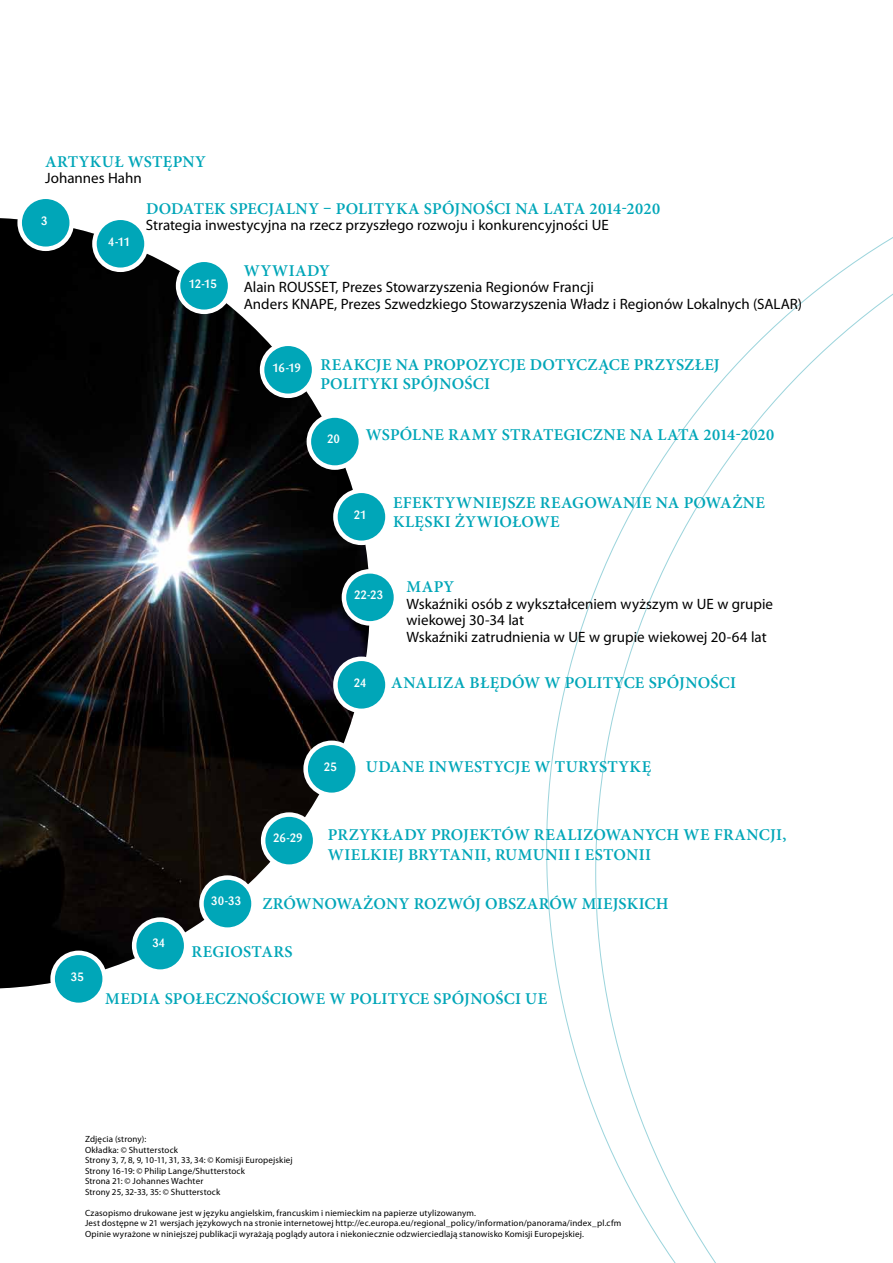
<style>
.page{position:relative;width:893px;height:1263px;background:#fff}
.page>*{position:absolute;margin:0;border:0;box-sizing:border-box;transform-origin:0 0}
.t1{font:600 16.5px/19.5px "Minion Pro";letter-spacing:.015em;color:#00a6b8}
.t2{font:15px/16.5px "Myriad Pro";color:#000}
.t3{font:500 12px "Barmeno";letter-spacing:-.005em;color:#fff}
.t4{font:9px/10.5px "Myriad Pro";letter-spacing:.015em;color:#000}
</style>
<div class="page">
<svg style="left:595px;top:237px;width:298px;height:1026px"></svg>
<img style="left:0;top:218px;width:370px;height:770px">
<div style="left:94px;top:218px;width:52px;height:52px;background:#00a6b8;border-radius:50%"></div>
<div style="left:92px;top:215px;width:57px;height:57px;border:4px solid #fff;border-radius:50%"></div>
<div style="left:178px;top:260px;width:52px;height:52px;background:#00a6b8;border-radius:50%"></div>
<div style="left:176px;top:257px;width:56px;height:57px;border:4px solid #fff;border-radius:50%"></div>
<div style="left:262px;top:344px;width:52px;height:52px;background:#00a6b8;border-radius:50%"></div>
<div style="left:260px;top:341px;width:56px;height:57px;border:4px solid #fff;border-radius:50%"></div>
<div style="left:309px;top:416px;width:52px;height:52px;background:#00a6b8;border-radius:50%"></div>
<div style="left:307px;top:413px;width:56px;height:57px;border:4px solid #fff;border-radius:50%"></div>
<div style="left:335px;top:491px;width:52px;height:52px;background:#00a6b8;border-radius:50%"></div>
<div style="left:333px;top:488px;width:57px;height:57px;border:4px solid #fff;border-radius:50%"></div>
<div style="left:344px;top:571px;width:52px;height:52px;background:#00a6b8;border-radius:50%"></div>
<div style="left:342px;top:569px;width:56px;height:57px;border:4px solid #fff;border-radius:50%"></div>
<div style="left:335px;top:659px;width:52px;height:52px;background:#00a6b8;border-radius:50%"></div>
<div style="left:333px;top:656px;width:57px;height:57px;border:4px solid #fff;border-radius:50%"></div>
<div style="left:306px;top:743px;width:52px;height:52px;background:#00a6b8;border-radius:50%"></div>
<div style="left:303px;top:740px;width:57px;height:57px;border:4px solid #fff;border-radius:50%"></div>
<div style="left:201px;top:878px;width:52px;height:52px;background:#00a6b8;border-radius:50%"></div>
<div style="left:199px;top:875px;width:57px;height:57px;border:4px solid #fff;border-radius:50%"></div>
<div style="left:134px;top:920px;width:52px;height:52px;background:#00a6b8;border-radius:50%"></div>
<div style="left:132px;top:917px;width:56px;height:57px;border:4px solid #fff;border-radius:50%"></div>
<div style="left:53px;top:953px;width:52px;height:52px;background:#00a6b8;border-radius:50%"></div>
<div style="left:50px;top:950px;width:57px;height:57px;border:4px solid #fff;border-radius:50%"></div>
<div style="left:263px;top:815px;width:52px;height:52px;background:#00a6b8;border-radius:50%"></div>
<div style="left:261px;top:812px;width:56px;height:57px;border:4px solid #fff;border-radius:50%"></div>
<div style="left:20px;top:197px;width:52px;height:52px;background:#00a6b8;border-radius:50%"></div>
<div style="left:17px;top:194px;width:57px;height:57px;border:4px solid #fff;border-radius:50%"></div>
<h1 class="t1" style="left:45px;top:152px;width:162px">ARTYKUŁ WSTĘPNY</h1>
<h2 class="t2" style="left:45px;top:170px;width:98px">Johannes Hahn</h2>
<h1 class="t1" style="left:146px;top:198px;width:516px">DODATEK SPECJALNY – POLITYKA SPÓJNOŚCI NA LATA 2014-2020</h1>
<h2 class="t2" style="left:146px;top:217px;width:464px">Strategia inwestycyjna na rzecz przyszłego rozwoju i konkurencyjności UE</h2>
<h1 class="t1" style="left:244px;top:260px;width:87px">WYWIADY</h1>
<h2 class="t2" style="left:244px;top:279px;width:560px">Alain ROUSSET, Prezes Stowarzyszenia Regionów Francji<br>Anders KNAPE, Prezes Szwedzkiego Stowarzyszenia Władz i Regionów Lokalnych (SALAR)</h2>
<h3 class="t3" style="left:41px;top:213px;width:8px">3</h3>
<h3 class="t3" style="left:108px;top:234px;width:24px">4-11</h3>
<h3 class="t3" style="left:189px;top:276px;width:30px">12-15</h3>
<h3 class="t3" style="left:273px;top:360px;width:30px">16-19</h3>
<h1 class="t1" style="left:320px;top:354px;width:401px">REAKCJE NA PROPOZYCJE DOTYCZĄCE PRZYSZŁEJ<br>POLITYKI SPÓJNOŚCI</h1>
<h3 class="t3" style="left:327px;top:432px;width:14px">20</h3>
<h1 class="t1" style="left:366px;top:425px;width:410px">WSPÓLNE RAMY STRATEGICZNE NA LATA 2014-2020</h1>
<h3 class="t3" style="left:354px;top:507px;width:14px">21</h3>
<h1 class="t1" style="left:393px;top:492px;width:374px">EFEKTYWNIEJSZE REAGOWANIE NA POWAŻNE<br>KLĘSKI ŻYWIOŁOWE</h1>
<h3 class="t3" style="left:354px;top:588px;width:31px">22-23</h3>
<h3 class="t3" style="left:354px;top:675px;width:14px">24</h3>
<h1 class="t1" style="left:407px;top:577px;width:49px">MAPY</h1>
<h2 class="t2" style="left:406px;top:595px;width:368px">Wskaźniki osób z wykształceniem wyższym w UE w grupie wiekowej 30-34 lat<br>Wskaźniki zatrudnienia w UE w grupie wiekowej 20-64 lat</h2>
<h1 class="t1" style="left:391px;top:673px;width:346px">ANALIZA BŁĘDÓW W POLITYCE SPÓJNOŚCI</h1>
<h3 class="t3" style="left:71px;top:969px;width:14px">35</h3>
<h3 class="t3" style="left:273px;top:831px;width:31px">26-29</h3>
<h3 class="t3" style="left:324px;top:759px;width:14px">25</h3>
<h1 class="t1" style="left:366px;top:757px;width:13px">UDA</h1>
<h1 class="t1" style="left:402px;top:757px;width:251px">NE INWESTYCJE W TURYSTYKĘ</h1>
<h1 class="t1" style="left:328px;top:825px;width:460px">PRZYKŁADY PROJEKTÓW REALIZOWANYCH WE FRANCJI,<br>WIELKIEJ BRYTANII, RUMUNII I ESTONII</h1>
<h1 class="t1" style="left:262px;top:894px;width:408px">ZRÓWNOWAŻONY ROZWÓJ OBSZARÓW MIEJSKICH</h1>
<h1 class="t1" style="left:191px;top:942px;width:103px">REGIOSTARS</h1>
<h1 class="t1" style="left:105px;top:988px;width:432px">MEDIA SPOŁECZNOŚCIOWE W POLITYCE SPÓJNOŚCI UE</h1>
<h3 class="t3" style="left:211px;top:894px;width:32px">30-33</h3>
<h3 class="t3" style="left:152px;top:936px;width:15px">34</h3>
<p class="t4" style="left:85px;top:1134px;width:209px">Zdjęcia (strony):<br>Okładka: © Shutterstock<br>Strony 3, 7, 8, 9, 10-11, 31, 33, 34: © Komisji Europejskiej Strony 16-19: © Philip Lange/Shutterstock<br>Strona 21: © Johannes Wachter<br>Strony 25, 32-33, 35: © Shutterstock</p>
<p class="t4" style="left:85px;top:1208px;width:538px">Czasopismo drukowane jest w języku angielskim, francuskim i niemieckim na papierze utylizowanym.<br>Jest dostępne w 21 wersjach językowych na stronie internetowej http://ec.europa.eu/regional_policy/information/panorama/index_pl.cfm<br>Opinie wyrażone w niniejszej publikacji wyrażają poglądy autora i niekoniecznie odzwierciedlają stanowisko Komisji Europejskiej.</p>
</div>
